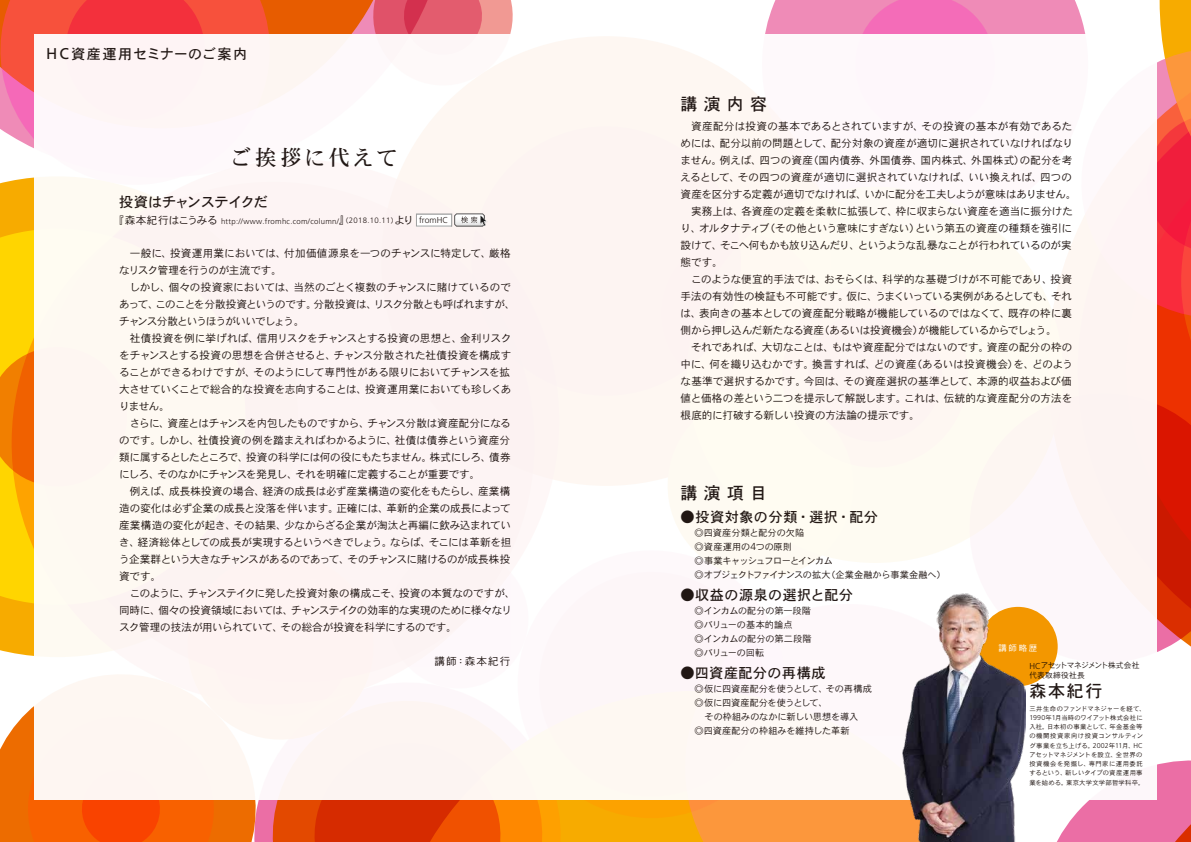
<style>
.page{position:relative;width:1191px;height:842px;background:#fff}
.page>*{position:absolute;margin:0;border:0;box-sizing:border-box;transform-origin:0 0}
.t1{font:21.3px "DFHS Mincho Std W5";letter-spacing:.135em;color:#221815}
.t2{font:17px "DFHS Gothic Std W5";letter-spacing:.365em;color:#221815}
.t3{font:14.2px "DFHS Gothic Std W5";letter-spacing:.015em;color:#221815}
.t4{font:14.2px "DFHS Gothic Std W5";letter-spacing:.07em;color:#221815}
.t5{font:14.2px "DFHS Gothic Std W5";letter-spacing:.035em;color:#221815}
.t6{font:14.2px "DFHS Gothic Std W5";letter-spacing:-.02em;color:#221815}
.t7{font:10.6px/17px "DFHS Gothic Std W3";letter-spacing:-.02em;color:#221815}
.t8{font:9.2px/14.2px "DFHS Gothic Std W3";letter-spacing:-.02em;color:#221815}
.t9{font:300 8.6px "Frutiger";color:#221815}
.t10{font:8.5px "DFHS Gothic Std W3";color:#fff}
.t11{font:300 7.8px "Frutiger";letter-spacing:.035em;color:#221815}
.t12{font:7.8px/9.9px "DFHS Gothic Std W3";letter-spacing:-.055em;color:#221815}
.t13{font:6.4px/9.2px "DFHS Gothic Std W3";letter-spacing:.025em;color:#221815}
.s1{font-family:"Frutiger";font-size:15.6px}
.s2{font-family:"DFHS Gothic Std W3";font-weight:400;font-size:10.6px}
.s3{font-family:"DFHS Gothic Std W3";font-weight:400;font-size:7.1px}
.s4{font-family:"Frutiger";font-weight:300;font-size:10.1px}
.s5{font-family:"Frutiger";font-weight:300;font-size:8.6px}
.s6{font-family:"Frutiger";font-weight:300;font-size:7px}
</style>
<div class="page">
<svg style="left:270px;top:0;width:103px;height:34px;fill:#e75c00"></svg>
<svg style="left:0;top:229px;width:34px;height:376px;fill:#ffd500"></svg>
<svg style="left:1057px;top:760px;width:134px;height:82px"></svg>
<svg style="left:542px;top:799px;width:143px;height:43px;fill:#f7ab00"></svg>
<div style="left:685px;top:799px;width:217px;height:43px;background:#fc973c"></div>
<svg style="left:765px;top:0;width:316px;height:34px;fill:#ef8bb7"></svg>
<svg style="left:0;top:711px;width:28px;height:131px;fill:#ed6c00"></svg>
<svg style="left:1081px;top:0;width:110px;height:393px"></svg>
<svg style="left:0;top:0;width:270px;height:185px"></svg>
<svg style="left:1157px;top:393px;width:34px;height:259px"></svg>
<svg style="left:0;top:347px;width:34px;height:139px"></svg>
<svg style="left:28px;top:549px;width:514px;height:293px"></svg>
<svg style="left:373px;top:0;width:139px;height:34px"></svg>
<div style="left:34px;top:34px;width:1123px;height:765px;background:linear-gradient(to right,#fdf6f3,#fef9f7)"></div>
<div style="left:978px;top:607px;width:79px;height:79px;background:#f39700;border-radius:50%"></div>
<img style="left:902px;top:593px;width:123px;height:249px">
<div style="left:416px;top:214px;width:36px;height:12px;background:#fff"></div>
<div style="left:416px;top:214px;width:36px;height:12px;border:1px solid #9fa0a0"></div>
<svg style="left:451px;top:213px;width:36px;height:14px"></svg>
<h3 class="t4" style="left:46px;top:46px;width:202px"><span class="s1">HC</span>資産運用セミナーのご案内</h3>
<h1 class="t1" style="left:230px;top:146px;width:169px">ご挨拶に代えて</h1>
<h3 class="t6" style="left:119px;top:194px;width:150px">投資はチャンステイクだ</h3>
<p class="t11" style="left:114px;top:217px;width:301px"><span class="s2">『森本紀行はこうみる</span> http://www.fromhc.com/column/<span class="s2">』</span><span class="s3">（</span>2018.10.11<span class="s3">）</span><span class="s2">より</span></p>
<p class="t7" style="left:119px;top:245px;width:398px">　一般に、投資運用業においては、付加価値源泉を一つのチャンスに特定して、厳格なリスク管理を行うのが主流です。<br>　しかし、個々の投資家においては、当然のごとく複数のチャンスに賭けているのであって、このことを分散投資というのです。分散投資は、リスク分散とも呼ばれますが、チャンス分散というほうがいいでしょう。<br>　社債投資を例に挙げれば、信用リスクをチャンスとする投資の思想と、金利リスクをチャンスとする投資の思想を合併させると、チャンス分散された社債投資を構成することができるわけですが、そのようにして専門性がある限りにおいてチャンスを拡大させていくことで総合的な投資を志向することは、投資運用業においても珍しくありません。<br>　さらに、資産とはチャンスを内包したものですから、チャンス分散は資産配分になるのです。しかし、社債投資の例を踏まえればわかるように、社債は債券という資産分類に属するとしたところで、投資の科学には何の役にもたちません。株式にしろ、債券にしろ、そのなかにチャンスを発見し、それを明確に定義することが重要です。<br>　例えば、成長株投資の場合、経済の成長は必ず産業構造の変化をもたらし、産業構造の変化は必ず企業の成長と没落を伴います。正確には、革新的企業の成長によって産業構造の変化が起き、その結果、少なからざる企業が淘汰と再編に飲み込まれていき、経済総体としての成長が実現するというべきでしょう。ならば、そこには革新を担う企業群という大きなチャンスがあるのであって、そのチャンスに賭けるのが成長株投資です。<br>　このように、チャンステイクに発した投資対象の構成こそ、投資の本質なのですが、同時に、個々の投資領域においては、チャンステイクの効率的な実現のために様々なリスク管理の技法が用いられていて、その総合が投資を科学にするのです。</p>
<p class="t7" style="left:434px;top:653px;width:77px">講師：森本紀行</p>
<p class="t9" style="left:419px;top:215px;width:31px">fromHC</p>
<h2 class="t2" style="left:680px;top:95px;width:88px">講演内容</h2>
<p class="t7" style="left:680px;top:117px;width:397px">　資産配分は投資の基本であるとされていますが、その投資の基本が有効であるためには、配分以前の問題として、配分対象の資産が適切に選択されていなければなりません。例えば、四つの資産（国内債券、外国債券、国内株式、外国株式）の配分を考えるとして、その四つの資産が適切に選択されていなければ、いい換えれば、四つの資産を区分する定義が適切でなければ、いかに配分を工夫しようが意味はありません。　実務上は、各資産の定義を柔軟に拡張して、枠に収まらない資産を適当に振分けたり、オルタナティブ（その他という意味にすぎない）という第五の資産の種類を強引に設けて、そこへ何もかも放り込んだり、というような乱暴なことが行われているのが実態です。<br>　このような便宜的手法では、おそらくは、科学的な基礎づけが不可能であり、投資手法の有効性の検証も不可能です。仮に、うまくいっている実例があるとしても、それは、表向きの基本としての資産配分戦略が機能しているのではなくて、既存の枠に裏側から押し込んだ新たなる資産（あるいは投資機会）が機能しているからでしょう。<br>　それであれば、大切なことは、もはや資産配分ではないのです。資産の配分の枠の中に、何を織り込むかです。換言すれば、どの資産（あるいは投資機会）を、どのような基準で選択するかです。今回は、その資産選択の基準として、本源的収益および価値と価格の差という二つを提示して解説します。これは、伝統的な資産配分の方法を根底的に打破する新しい投資の方法論の提示です。</p>
<h2 class="t2" style="left:680px;top:483px;width:88px">講演項目</h2>
<h3 class="t5" style="left:680px;top:509px;width:199px">●投資対象の分類・選択・配分</h3>
<p class="t8" style="left:694px;top:525px;width:253px">◎四資産分類と配分の欠陥<br>◎資産運用の<span class="s4">4</span>つの原則<br>◎事業キャッシュフローとインカム<br>◎オブジェクトファイナンスの拡大（企業金融から事業金融へ）</p>
<h3 class="t3" style="left:680px;top:587px;width:174px">●収益の源泉の選択と配分</h3>
<p class="t8" style="left:694px;top:603px;width:118px">◎インカムの配分の第一段階◎バリューの基本的論点<br>◎インカムの配分の第二段階◎バリューの回転</p>
<h3 class="t3" style="left:680px;top:665px;width:147px">●四資産配分の再構成</h3>
<p class="t8" style="left:694px;top:681px;width:179px">◎仮に四資産配分を使うとして、その再構成</p>
<p class="t8" style="left:694px;top:695px;width:135px">◎仮に四資産配分を使うとして、</p>
<p class="t8" style="left:680px;top:709px;width:179px">　　 その枠組みのなかに新しい思想を導入</p>
<p class="t8" style="left:694px;top:724px;width:156px">◎四資産配分の枠組みを維持した革新</p>
<p class="t10" style="left:998px;top:643px;width:41px">講師略歴</p>
<p class="t12" style="left:1029px;top:660px;width:112px"><span class="s5">HC</span>アセットマネジメント株式会社代表取締役社長</p>
<h2 class="t2" style="left:1029px;top:682px;width:75px">森本紀行</h2>
<p class="t13" style="left:1029px;top:704px;width:118px">三井生命のファンドマネジャーを経て、<br><span class="s6">1990</span>年<span class="s6">1</span>月当時のワイアット株式会社に入社。日本初の事業として、年金基金等の機関投資家向け投資コンサルティング事業を立ち上げる。<span class="s6">2002</span>年<span class="s6">11</span>月、<span class="s6">HC</span>アセットマネジメントを設立、全世界の投資機会を発掘し、専門家に運用委託するという、新しいタイプの資産運用事業を始める。東京大学文学部哲学科卒。</p>
</div>
